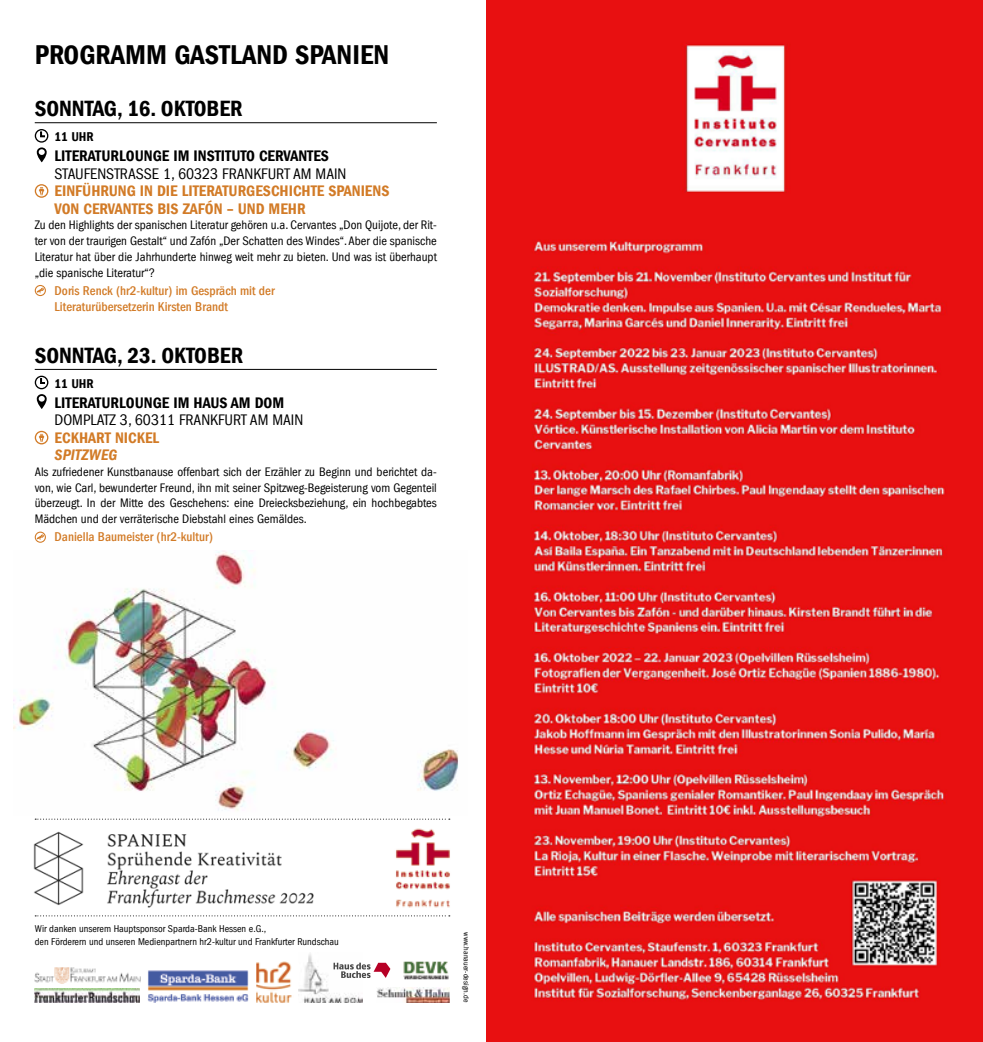
<style>
.page{position:relative;width:983px;height:1042px;background:#fff}
.page>*{position:absolute;margin:0;border:0;box-sizing:border-box;transform-origin:0 0}
.t1{font:600 condensed 28px "FAZ Franklin Gothic";color:#000}
.t2{font:600 condensed 22.75px "FAZ Franklin Gothic";color:#000}
.t3{font:600 condensed 15.75px/17.5px "FAZ Franklin Gothic";color:#d27b27}
.t4{font:condensed 15.75px "FAZ Franklin Gothic";color:#000}
.t5{font:600 condensed 15.75px "FAZ Franklin Gothic";color:#000}
.t6{font:italic 600 condensed 15.75px "FAZ Franklin Gothic";color:#d27b27}
.t7{font:500 condensed 13.12px/15.8px "FAZ Franklin Gothic";color:#d27b27}
.t8{font:600 condensed 13.12px "FAZ Franklin Gothic";color:#000}
.t9{font:condensed 12.6px/15.8px "FAZ Franklin Gothic";color:#000;text-align:justify}
.t10{font:condensed 10.15px/12.2px "FAZ Franklin Gothic";color:#000}
.t11{font:condensed 7.88px "FAZ Franklin Gothic";letter-spacing:.01em;color:#000}
</style>
<div class="page">
<img style="left:33px;top:831px;width:281px;height:77px">
<img style="left:14px;top:551px;width:445px;height:260px">
<svg style="left:35px;top:915px;width:414px;height:1px"></svg>
<hr style="left:35px;top:122px;width:402px;height:1px;background:#000">
<hr style="left:35px;top:369px;width:402px;height:1px;background:#000">
<svg style="left:35px;top:129px;width:13px;height:33px"></svg>
<svg style="left:35px;top:184px;width:13px;height:14px"></svg>
<svg style="left:35px;top:285px;width:11px;height:11px"></svg>
<svg style="left:35px;top:376px;width:13px;height:33px"></svg>
<svg style="left:35px;top:431px;width:13px;height:13px"></svg>
<svg style="left:35px;top:531px;width:11px;height:12px"></svg>
<img style="left:299px;top:953px;width:63px;height:49px">
<img style="left:35px;top:988px;width:105px;height:14px">
<img style="left:35px;top:967px;width:105px;height:16px">
<img style="left:256px;top:962px;width:36px;height:41px">
<img style="left:376px;top:987px;width:73px;height:15px">
<svg style="left:333px;top:962px;width:57px;height:16px"></svg>
<img style="left:403px;top:961px;width:46px;height:19px">
<img style="left:148px;top:970px;width:100px;height:32px">
<img style="left:395px;top:828px;width:55px;height:80px">
<svg style="left:35px;top:819px;width:414px;height:1px"></svg>
<img style="left:486px;top:0;width:496px;height:1042px">
<h1 class="t1" style="left:35px;top:39px;width:356px">PROGRAMM GASTLAND SPANIEN</h1>
<h2 class="t2" style="left:35px;top:96px;width:209px">SONNTAG, 16. OKTOBER</h2>
<p class="t8" style="left:55px;top:129px;width:41px">11 UHR</p>
<p class="t5" style="left:55px;top:147px;width:276px">LITERATURLOUNGE IM INSTITUTO CERVANTES</p>
<p class="t4" style="left:55px;top:164px;width:293px">STAUFENSTRASSE 1, 60323 FRANKFURT AM MAIN</p>
<p class="t3" style="left:55px;top:182px;width:336px">EINFÜHRUNG IN DIE LITERATURGESCHICHTE SPANIENS<br>VON CERVANTES BIS ZAFÓN – UND MEHR</p>
<p class="t9" style="left:35px;top:217px;width:403px">Zu den Highlights der spanischen Literatur gehören u.a. Cervantes „Don Quijote, der Rit&shy;ter von der traurigen Gestalt“ und Zafón „Der Schatten des Windes“. Aber die spanische Literatur hat über die Jahrhunderte hinweg weit mehr zu bieten. Und was ist überhaupt „die spanische Literatur“?</p>
<p class="t7" style="left:55px;top:283px;width:221px">Doris Renck (hr2-kultur) im Gespräch mit der<br>Literaturübersetzerin Kirsten Brandt</p>
<h2 class="t2" style="left:35px;top:342px;width:210px">SONNTAG, 23. OKTOBER</h2>
<p class="t8" style="left:55px;top:376px;width:41px">11 UHR</p>
<p class="t5" style="left:55px;top:393px;width:231px">LITERATURLOUNGE IM HAUS AM DOM</p>
<p class="t4" style="left:55px;top:411px;width:250px">DOMPLATZ 3, 60311 FRANKFURT AM MAIN</p>
<p class="t3" style="left:55px;top:429px;width:106px">ECKHART NICKEL</p>
<p class="t6" style="left:55px;top:446px;width:64px">SPITZWEG</p>
<p class="t9" style="left:35px;top:464px;width:403px">Als zufriedener Kunstbanause offenbart sich der Erzähler zu Beginn und berichtet da&shy;von, wie Carl, bewunderter Freund, ihn mit seiner Spitzweg-Begeisterung vom Gegenteil überzeugt. In der Mitte des Geschehens: eine Dreiecksbeziehung, ein hochbegabtes Mädchen und der verräterische Diebstahl eines Gemäldes.</p>
<p class="t7" style="left:55px;top:529px;width:160px">Daniella Baumeister (hr2-kultur)</p>
<p class="t10" style="left:35px;top:923px;width:305px">Wir danken unserem Hauptsponsor Sparda-Bank Hessen e.G.,<br>den Förderern und unseren Medienpartnern hr2-kultur und Frankfurter Rundschau</p>
<p class="t11" style="left:470px;top:932px;width:72px;rotate:90deg">www.hanauer-design.de</p>
</div>
